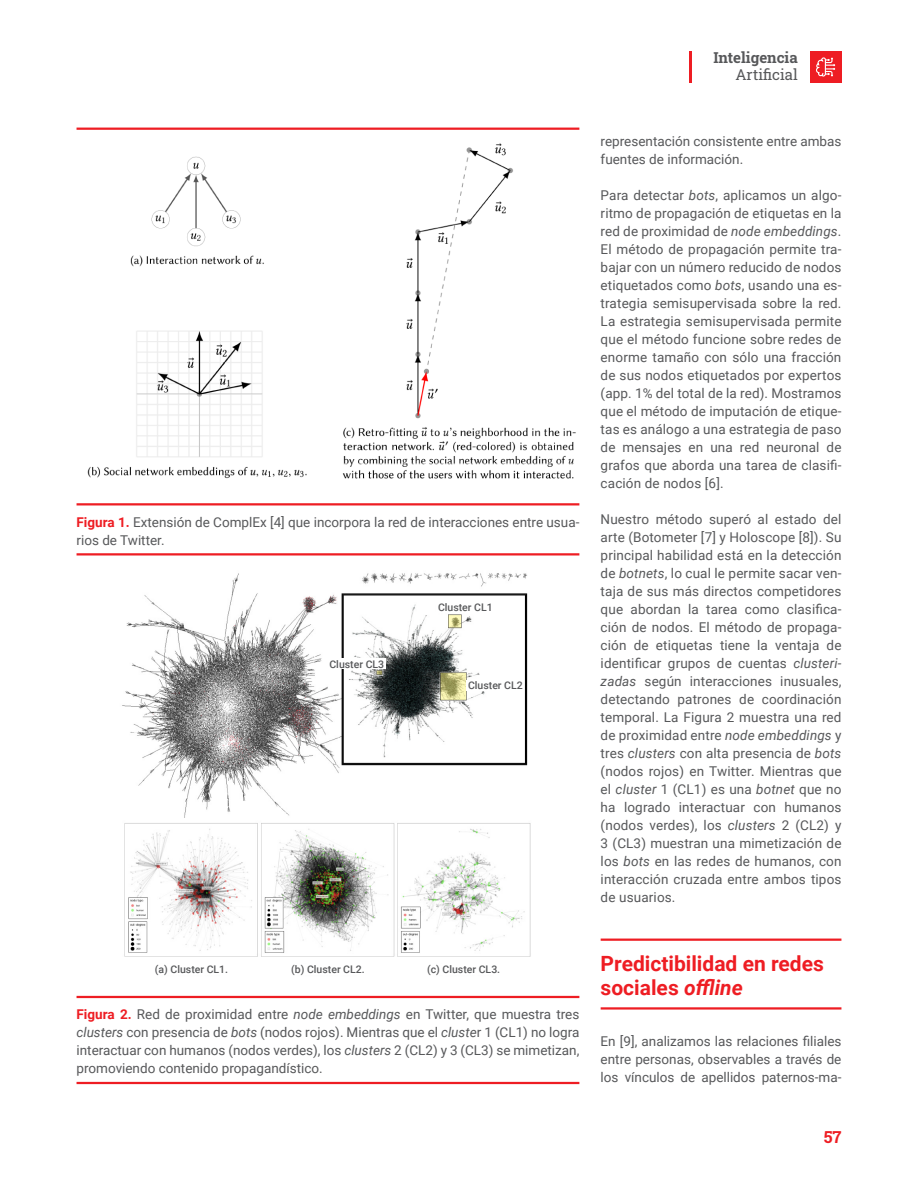
<style>
.page{position:relative;width:918px;height:1188px;background:#fff}
.page>*{position:absolute;margin:0;border:0;box-sizing:border-box;transform-origin:0 0}
.Subtítulo{font:700 21px/24px "Roboto";color:#ee1d23}
.t1{font:700 16.5px "Roboto Slab";color:#ee1d23}
.t2{font:700 15px "Roboto Slab";color:#57585a}
.t3{font:15px "Roboto Slab";color:#57585a}
.Texto{font:13.5px/18px "Roboto";color:#57585a;text-align:justify}
.Texto_Figura{font:13.5px/18px "Roboto";color:#57585a}
.Texto-2{font:500 10.5px "Roboto";color:#57585a}
.s1{font-weight:700;color:#ee1d23}
.s2{font-style:italic}
</style>
<div class="page">
<div style="left:810px;top:51px;width:31px;height:32px;background:#ee1d23"></div>
<hr style="left:690px;top:51px;width:2px;height:32px;background:#ee1d23">
<svg style="left:816px;top:57px;width:19px;height:20px"></svg>
<hr style="left:601px;top:939px;width:240px;height:2px;background:#ee1d23">
<hr style="left:601px;top:1007px;width:240px;height:3px;background:#ee1d23">
<img style="left:342px;top:143px;width:234px;height:336px">
<img style="left:130px;top:156px;width:134px;height:111px">
<img style="left:87px;top:330px;width:220px;height:149px">
<hr style="left:77px;top:128px;width:502px;height:2px;background:#ee1d23">
<hr style="left:77px;top:503px;width:502px;height:2px;background:#ee1d23">
<hr style="left:77px;top:553px;width:502px;height:3px;background:#ee1d23">
<hr style="left:77px;top:996px;width:502px;height:2px;background:#ee1d23">
<hr style="left:77px;top:1082px;width:502px;height:2px;background:#ee1d23">
<img style="left:122px;top:573px;width:406px;height:245px">
<div style="left:328px;top:659px;width:58px;height:10px;background:#fff"></div>
<div style="left:436px;top:602px;width:58px;height:10px;background:#fff"></div>
<div style="left:467px;top:680px;width:57px;height:11px;background:#fff"></div>
<img style="left:124px;top:823px;width:407px;height:134px">
<p class="t2" style="left:713px;top:48px;width:86px">Inteligencia</p>
<p class="t3" style="left:735px;top:64px;width:64px">Artificial</p>
<p class="Texto_Figura" style="left:77px;top:512px;width:504px"><span class="s1">Figura 1.</span> Extensión de ComplEx [4] que incorpora la red de interacciones entre usua&shy;rios de Twitter.</p>
<p class="Texto-2" style="left:329px;top:657px;width:56px">Cluster CL3</p>
<p class="Texto-2" style="left:438px;top:600px;width:56px">Cluster CL1</p>
<p class="Texto-2" style="left:468px;top:678px;width:56px">Cluster CL2</p>
<p class="Texto-2" style="left:155px;top:962px;width:75px">(a) Cluster CL1.</p>
<p class="Texto-2" style="left:291px;top:962px;width:75px">(b) Cluster CL2.</p>
<p class="Texto-2" style="left:427px;top:962px;width:75px">(c) Cluster CL3.</p>
<p class="Texto_Figura" style="left:77px;top:1005px;width:504px;text-align:justify"><span class="s1">Figura 2.</span> Red de proximidad entre <span class="s2">node embeddings</span> en Twitter, que muestra tres <span class="s2">clusters</span> con presencia de <span class="s2">bots</span> (nodos rojos). Mientras que el <span class="s2">cluste</span>r 1 (CL1) no logra interactuar con humanos (nodos verdes), los <span class="s2">clusters</span> 2 (CL2) y 3 (CL3) se mimetizan, promoviendo contenido propagandístico.</p>
<p class="Texto" style="left:601px;top:131px;width:242px">representación consistente entre ambas fuentes de información.</p>
<p class="Texto" style="left:601px;top:185px;width:242px">Para detectar <span class="s2">bots</span>, aplicamos un algo&shy;ritmo de propagación de etiquetas en la red de proximidad de <span class="s2">node embeddings</span>.<br>El método de propagación permite tra&shy;bajar con un número reducido de nodos etiquetados como <span class="s2">bots</span>, usando una es&shy;trategia semisupervisada sobre la red.<br>La estrategia semisupervisada permite que el método funcione sobre redes de enorme tamaño con sólo una fracción de sus nodos etiquetados por expertos (app. 1% del total de la red). Mostramos que el método de imputación de etique&shy;tas es análogo a una estrategia de paso de mensajes en una red neuronal de grafos que aborda una tarea de clasifi&shy;cación de nodos [6].</p>
<p class="Texto" style="left:601px;top:509px;width:242px">Nuestro método superó al estado del arte (Botometer [7] y Holoscope [8]). Su principal habilidad está en la detección de <span class="s2">botnets</span>, lo cual le permite sacar ven&shy;taja de sus más directos competidores que abordan la tarea como clasifica&shy;ción de nodos. El método de propaga&shy;ción de etiquetas tiene la ventaja de identificar grupos de cuentas <span class="s2">clusteri&shy;zadas</span> según interacciones inusuales, detectando patrones de coordinación temporal. La Figura 2 muestra una red de proximidad entre <span class="s2">node embeddings</span> y tres <span class="s2">clusters</span> con alta presencia de <span class="s2">bots </span>(nodos rojos) en Twitter. Mientras que el <span class="s2">cluster</span> 1 (CL1) es una <span class="s2">botnet</span> que no ha logrado interactuar con humanos (nodos verdes), los <span class="s2">clusters</span> 2 (CL2) y 3 (CL3) muestran una mimetización de los <span class="s2">bots</span> en las redes de humanos, con interacción cruzada entre ambos tipos de usuarios.</p>
<p class="Subtítulo" style="left:601px;top:950px;width:225px">Predictibilidad en redes sociales <span class="s2">offline</span></p>
<p class="Texto" style="left:601px;top:1031px;width:242px">En [9], analizamos las relaciones filiales entre personas, observables a través de los vínculos de apellidos paternos-ma-</p>
<p class="t1" style="left:824px;top:1126px;width:19px">57</p>
</div>
